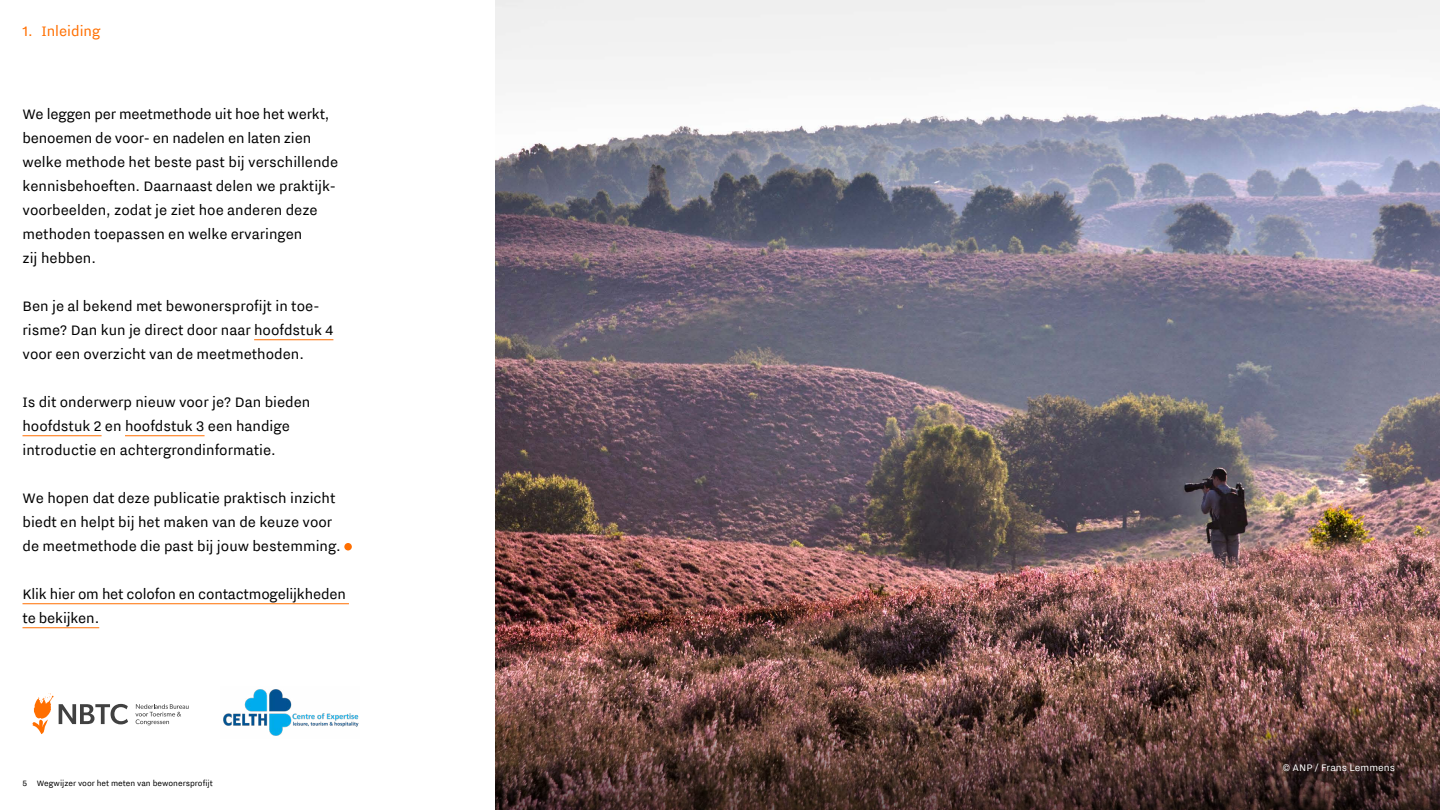
<style>
.page{position:relative;width:1440px;height:810px;background:#fff}
.page>*{position:absolute;margin:0;border:0;box-sizing:border-box;transform-origin:0 0}
.Brood{font:17.25px/24px "NL Nitti Grotesk";color:#000}
.t1{font:17.25px "NL Nitti Grotesk";color:#ff6f00}
.Beeld_onderschrift{font:12px "NL Nitti Grotesk";color:#fff}
.t2{font:9.75px "NL Nitti Grotesk";color:#000}
</style>
<div class="page">
<hr style="left:254px;top:339px;width:79px;height:1px;background:#ff6f00">
<hr style="left:22px;top:435px;width:80px;height:1px;background:#ff6f00">
<hr style="left:125px;top:435px;width:80px;height:1px;background:#ff6f00">
<hr style="left:22px;top:603px;width:327px;height:1px;background:#ff6f00">
<hr style="left:22px;top:627px;width:77px;height:1px;background:#ff6f00">
<div style="left:344px;top:543px;width:8px;height:7px;background:#ff6f00;border-radius:50%"></div>
<img style="left:495px;top:0;width:945px;height:682px">
<img style="left:223px;top:689px;width:136px;height:47px">
<svg style="left:32px;top:693px;width:21px;height:41px"></svg>
<svg style="left:59px;top:704px;width:69px;height:20px"></svg>
<svg style="left:135px;top:704px;width:54px;height:21px"></svg>
<svg style="left:495px;top:682px;width:945px;height:128px;background:#593b35"></svg>
<p class="t1" style="left:22px;top:21px;width:79px">1. Inleiding</p>
<p class="Brood" style="left:22px;top:101px;width:317px">We leggen per meetmethode uit hoe het werkt, benoemen de voor- en nadelen en laten zien welke methode het beste past bij verschillende kennisbehoeften. Daarnaast delen we praktijk&shy;voorbeelden, zodat je ziet hoe anderen deze methoden toepassen en welke ervaringen<br>zij hebben.</p>
<p class="Brood" style="left:22px;top:293px;width:312px">Ben je al bekend met bewonersprofijt in toe&shy;risme? Dan kun je direct door naar -hoofdstuk 4 voor een overzicht van de -meetmethoden.</p>
<p class="Brood" style="left:22px;top:389px;width:289px">Is dit onderwerp nieuw voor je? Dan bieden hoofdstuk 2 en hoofdstuk 3 een handige introductie en achtergrondinformatie.</p>
<p class="Brood" style="left:22px;top:485px;width:320px">We hopen dat deze publicatie praktisch inzicht biedt en helpt bij het maken van de keuze voor de meetmethode die past bij jouw bestemming.</p>
<p class="Brood" style="left:22px;top:581px;width:325px">Klik hier om het colofon en contactmogelijkheden te bekijken.</p>
<p class="t2" style="left:22px;top:777px;width:192px">5 Wegwijzer voor het meten van bewonersprofijt</p>
<p class="Beeld_onderschrift" style="left:1282px;top:760px;width:114px">© ANP / Frans Lemmens</p>
</div>
